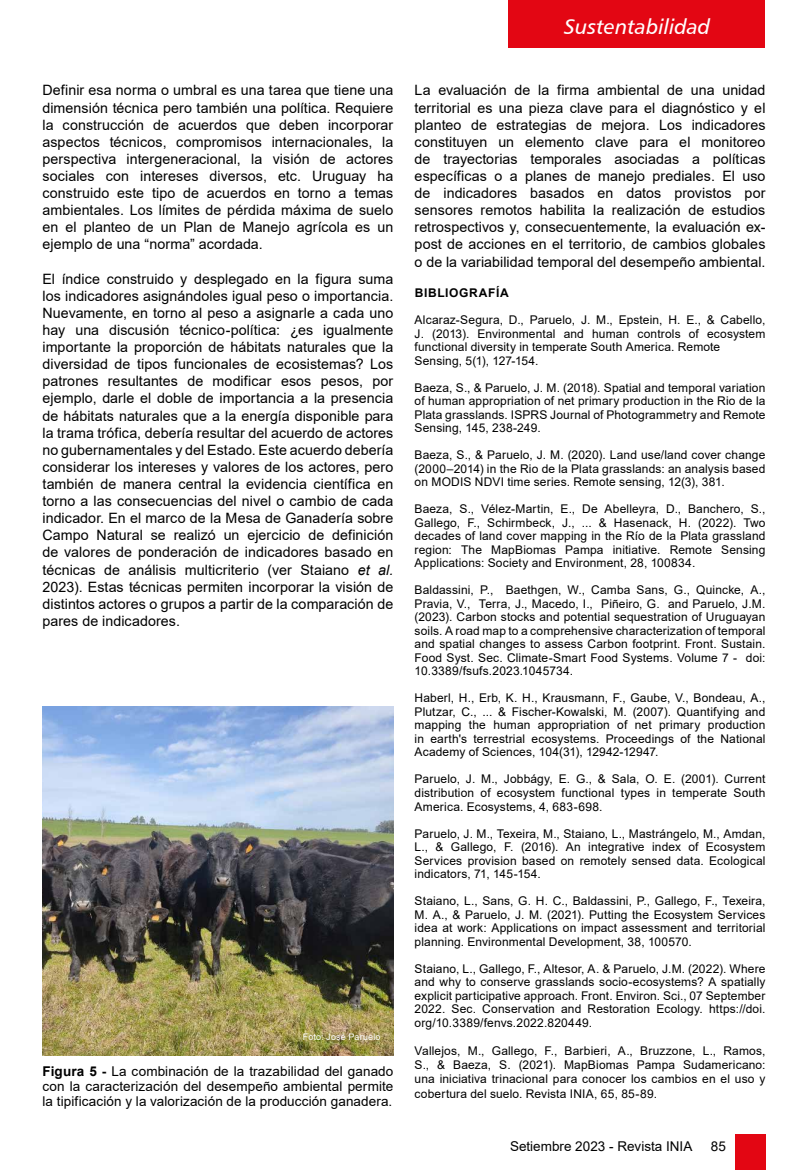
<style>
.page{position:relative;width:808px;height:1170px;background:#fff}
.page>*{position:absolute;margin:0;border:0;box-sizing:border-box;transform-origin:0 0}
.t1{font:21px "Humanist 777 BT Italic B";color:#fff}
.t2{font:14.25px/17.1px "Arial";letter-spacing:.005em;color:#000;text-align:justify}
.t3{font:13.5px/15px "Arial";letter-spacing:.005em;color:#000;text-align:justify}
.t4{font:12px/13.5px "Arial";letter-spacing:.01em;color:#000;text-align:justify}
.t5{font:700 12px "Arial";letter-spacing:.055em;color:#000}
.t6{font:9px "Arial";letter-spacing:.02em;color:#fff}
.s1{font-style:italic}
.s2{font-weight:700}
</style>
<div class="page">
<div style="left:508px;top:0;width:257px;height:47px;background:#e30613"></div>
<div style="left:734px;top:1134px;width:31px;height:35px;background:#e30613"></div>
<img style="left:43px;top:706px;width:350px;height:348px">
<p class="t2" style="left:43px;top:82px;width:352px">Definir esa norma o umbral es una tarea que tiene una dimensión técnica pero también una política. Requiere la construcción de acuerdos que deben incorporar aspectos técnicos, compromisos internacionales, la perspectiva intergeneracional, la visión de actores sociales con intereses diversos, etc. Uruguay ha construido este tipo de acuerdos en torno a temas ambientales. Los límites de pérdida máxima de suelo en el planteo de un Plan de Manejo agrícola es un ejemplo de una “norma” acordada.</p>
<p class="t2" style="left:43px;top:270px;width:352px">El índice construido y desplegado en la figura suma los indicadores asignándoles igual peso o importancia.<br>Nuevamente, en torno al peso a asignarle a cada uno hay una discusión técnico-política: ¿es igualmente importante la proporción de hábitats naturales que la diversidad de tipos funcionales de ecosistemas? Los patrones resultantes de modificar esos pesos, por ejemplo, darle el doble de importancia a la presencia de hábitats naturales que a la energía disponible para la trama trófica, debería resultar del acuerdo de actores no gubernamentales y del Estado. Este acuerdo debería considerar los intereses y valores de los actores, pero también de manera central la evidencia científica en torno a las consecuencias del nivel o cambio de cada indicador. En el marco de la Mesa de Ganadería sobre Campo Natural se realizó un ejercicio de definición de valores de ponderación de indicadores basado en técnicas de análisis multicriterio (ver Staiano <span class="s1">et al.<br></span>2023). Estas técnicas permiten incorporar la visión de distintos actores o grupos a partir de la comparación de pares de indicadores.</p>
<p class="t6" style="left:303px;top:1030px;width:79px">Foto: José Paruelo</p>
<p class="t3" style="left:43px;top:1063px;width:352px"><span class="s2">Figura 5 -</span> La combinación de la trazabilidad del ganado con la caracterización del desempeño ambiental permite la tipificación y la valorización de la producción ganadera.</p>
<h1 class="t1" style="left:564px;top:13px;width:147px">Sustentabilidad</h1>
<p class="t2" style="left:415px;top:82px;width:352px">La evaluación de la firma ambiental de una unidad territorial es una pieza clave para el diagnóstico y el planteo de estrategias de mejora. Los indicadores constituyen un elemento clave para el monitoreo de trayectorias temporales asociadas a políticas específicas o a planes de manejo prediales. El uso de indicadores basados en datos provistos por sensores remotos habilita la realización de estudios retrospectivos y, consecuentemente, la evaluación ex&shy;post de acciones en el territorio, de cambios globales o de la variabilidad temporal del desempeño ambiental.</p>
<p class="t5" style="left:415px;top:284px;width:95px">BIBLIOGRAFÍA</p>
<p class="t4" style="left:415px;top:313px;width:352px;text-align:left">Alcaraz-Segura, D., Paruelo, J. M., Epstein, H. E., &amp; Cabello, J. (2013). Environmental and human controls of ecosystem functional diversity in temperate South America. Remote Sensing, 5(1), 127-154.</p>
<p class="t4" style="left:415px;top:380px;width:352px">Baeza, S., &amp; Paruelo, J. M. (2018). Spatial and temporal variation of human appropriation of net primary production in the Rio de la Plata grasslands. ISPRS Journal of Photogrammetry and Remote Sensing, 145, 238-249.</p>
<p class="t4" style="left:415px;top:448px;width:352px">Baeza, S., &amp; Paruelo, J. M. (2020). Land use/land cover change (2000–2014) in the Rio de la Plata grasslands: an analysis based on MODIS NDVI time series. Remote sensing, 12(3), 381.</p>
<p class="t4" style="left:415px;top:502px;width:352px">Baeza, S., Vélez-Martin, E., De Abelleyra, D., Banchero, S., Gallego, F., Schirmbeck, J., ... &amp; Hasenack, H. (2022). Two decades of land cover mapping in the Río de la Plata grassland region: The MapBiomas Pampa initiative. Remote Sensing Applications: Society and Environment, 28, 100834.</p>
<p class="t4" style="left:415px;top:583px;width:352px">Baldassini, P., Baethgen, W., Camba Sans, G., Quincke, A., Pravia, V., Terra, J., Macedo, I., Piñeiro, G. and Paruelo, J.M. (2023). Carbon stocks and potential sequestration of Uruguayan soils. A road map to a comprehensive characterization of temporal and spatial changes to assess Carbon footprint. Front. Sustain.<br>Food Syst. Sec. Climate-Smart Food Systems. Volume 7 - doi:<br>10.3389/fsufs.2023.1045734.</p>
<p class="t4" style="left:415px;top:691px;width:352px">Haberl, H., Erb, K. H., Krausmann, F., Gaube, V., Bondeau, A., Plutzar, C., ... &amp; Fischer-Kowalski, M. (2007). Quantifying and mapping the human appropriation of net primary production in earth's terrestrial ecosystems. Proceedings of the National Academy of Sciences, 104(31), 12942-12947.</p>
<p class="t4" style="left:415px;top:772px;width:352px">Paruelo, J. M., Jobbágy, E. G., &amp; Sala, O. E. (2001). Current distribution of ecosystem functional types in temperate South America. Ecosystems, 4, 683-698.</p>
<p class="t4" style="left:415px;top:826px;width:352px">Paruelo, J. M., Texeira, M., Staiano, L., Mastrángelo, M., Amdan, L., &amp; Gallego, F. (2016). An integrative index of Ecosystem Services provision based on remotely sensed data. Ecological indicators, 71, 145-154.</p>
<p class="t4" style="left:415px;top:893px;width:352px">Staiano, L., Sans, G. H. C., Baldassini, P., Gallego, F., Texeira, M. A., &amp; Paruelo, J. M. (2021). Putting the Ecosystem Services idea at work: Applications on impact assessment and territorial planning. Environmental Development, 38, 100570.</p>
<p class="t4" style="left:415px;top:961px;width:352px">Staiano, L., Gallego, F., Altesor, A. &amp; Paruelo, J.M. (2022). Where and why to conserve grasslands socio-ecosystems? A spatially explicit participative approach. Front. Environ. Sci., 07 September 2022. Sec. Conservation and Restoration Ecology. https://doi. org/10.3389/fenvs.2022.820449.</p>
<p class="t4" style="left:415px;top:1042px;width:352px;line-height:14.4px">Vallejos, M., Gallego, F., Barbieri, A., Bruzzone, L., Ramos, S., &amp; Baeza, S. (2021). MapBiomas Pampa Sudamericano: una iniciativa trinacional para conocer los cambios en el uso y cobertura del suelo. Revista INIA, 65, 85-89.</p>
<p class="t3" style="left:510px;top:1138px;width:184px">Setiembre 2023 - Revista INIA</p>
<p class="t3" style="left:711px;top:1138px;width:17px">85</p>
</div>
